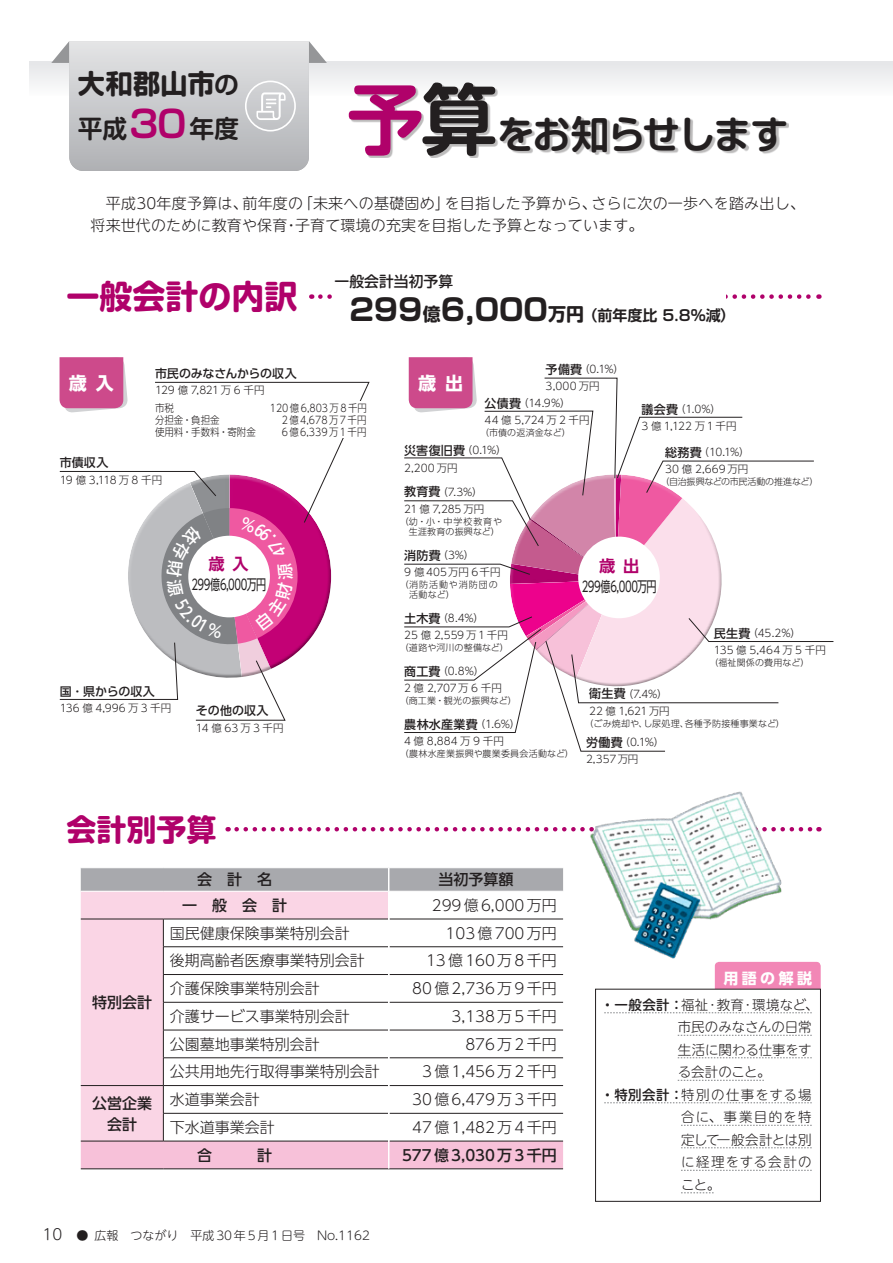
<style>
.page{position:relative;width:893px;height:1263px;background:#fff}
.page>*{position:absolute;margin:0;border:0;box-sizing:border-box;transform-origin:0 0}
.t1{font:700 38.55px "Soft Go Std De";letter-spacing:-.07em;color:#231f20}
.t2{font:700 33px "Soft Go Std";color:#b0016a}
.t3{font:700 30px "Soft Go Std";color:#b0016a}
.t4{font:700 27px "Soft Go Std";letter-spacing:.015em;color:#231f20}
.t5{font:700 24.75px "Soft Go Std De";color:#231f20}
.t6{font:700 18px "UD Shin Go Pr 6";color:#fff}
.t7{font:700 16.2px "UD Shin Go Pr 6 De";color:#b0016a}
.t8{font:300 15px "UD Shin Go Pr 6";color:#231f20}
.本文_ベタA半角{font:300 15px/22.5px "UD Shin M Go Pr 6";letter-spacing:.02em;color:#231f20}
.t9{font:300 15px "UD Shin Go Pr 6";letter-spacing:.15em;color:#231f20}
.t10{font:500 15px "UD Shin Go Pr 6";color:#231f20}
.t11{font:700 15px "Soft Go Std De";color:#231f20}
.t12{font:300 15px "UD Shin Go Pr 6";letter-spacing:.075em;color:#231f20}
.t13{font:500 15px "UD Shin Go Pr 6";letter-spacing:.075em;color:#231f20}
.t14{font:700 15px "UD Shin Go Pr 6";letter-spacing:.23em;color:#fff}
.t15{font:500 14.85px "Soft Go Std";color:#231f20}
.t16{font:14.4px "UD Shin Go Pr 6";letter-spacing:-.035em;color:#231f20;scale:.7 1}
.t17{font:300 13.5px/22.5px "UD Shin M Go Pr 6";letter-spacing:.01em;color:#231f20}
.t18{font:500 12px "UD Shin Go Pr 6";color:#231f20}
.t19{font:300 12px "UD Shin M Go Pr 6";color:#231f20}
.t20{font:300 10.5px "UD Shin Go Pr 6";color:#231f20}
.t21{font:300 10.5px "UD Shin Go Pr 6";letter-spacing:.15em;color:#231f20;scale:.9 1}
.t22{font:300 10.5px "UD Shin Go Pr 6";color:#231f20;scale:.9 1}
.t23{font:300 10.5px "UD Shin Go Pr 6";letter-spacing:.075em;color:#231f20;scale:.9 1}
.t24{font:300 10.5px "UD Shin Go Pr 6";letter-spacing:.205em;color:#231f20}
.t25{font:300 9px/9.9px "UD Shin Go Pr 6";letter-spacing:.02em;color:#231f20;text-align:right}
.t26{font:300 9px "UD Shin Go Pr 6";letter-spacing:-.025em;color:#231f20}
.t27{font:300 9px/9.9px "UD Shin Go Pr 6";letter-spacing:.1em;color:#231f20}
.s1{font-family:"Soft Go Std De";font-size:24.75px}
.s2{font-size:37.2px;color:#b0016a}
.s3{font-size:77.1px;color:#b0016a}
.s4{font-size:77.1px}
.s5{font-family:"Soft Go Std";font-size:30px}
.s6{font-family:"Soft Go Std";font-size:18px}
.s7{font-weight:500;font-size:12px}
.s8{font-weight:300;font-size:10.5px}
.s9{font-size:15px}
.s10{font-weight:500}
</style>
<div class="page">
<div style="left:30px;top:61px;width:863px;height:34px;background:#eeeef0"></div>
<svg style="left:51px;top:41px;width:276px;height:130px;background:#cfd0d2"></svg>
<svg style="left:237px;top:827px;width:582px;height:4px"></svg>
<svg style="left:320px;top:294px;width:499px;height:5px"></svg>
<svg style="left:81px;top:868px;width:482px;height:301px"></svg>
<hr style="left:81px;top:891px;width:82px;height:1px;background:#fff">
<hr style="left:163px;top:891px;width:226px;height:1px;background:#fff">
<hr style="left:389px;top:891px;width:174px;height:1px;background:#fff">
<div style="left:351px;top:85px;width:438px;height:73px;background:#231f20;opacity:.3"></div>
<div style="left:334px;top:272px;width:392px;height:51px;background:#fff"></div>
<div style="left:715px;top:962px;width:106px;height:39px;background:#f287b6;border-radius:4px"></div>
<div style="left:596px;top:989px;width:224px;height:212px;background:#fff"></div>
<svg style="left:604px;top:1012px;width:208px;height:1px"></svg>
<svg style="left:678px;top:1035px;width:134px;height:1px"></svg>
<svg style="left:678px;top:1057px;width:134px;height:1px"></svg>
<svg style="left:678px;top:1080px;width:86px;height:1px"></svg>
<svg style="left:604px;top:1102px;width:208px;height:1px"></svg>
<svg style="left:681px;top:1125px;width:131px;height:1px"></svg>
<svg style="left:681px;top:1147px;width:131px;height:1px"></svg>
<svg style="left:681px;top:1170px;width:131px;height:1px"></svg>
<svg style="left:681px;top:1192px;width:33px;height:1px"></svg>
<div style="left:595px;top:989px;width:226px;height:212px;border:1px solid #231f20"></div>
<svg style="left:404px;top:357px;width:430px;height:394px"></svg>
<img style="left:586px;top:791px;width:204px;height:173px">
<svg style="left:59px;top:357px;width:310px;height:363px"></svg>
<p class="t4" style="left:78px;top:65px;width:162px">大和郡山市<span class="s1">の</span></p>
<p class="t5" style="left:78px;top:111px;width:163px">平成<span class="s2">30</span>年度</p>
<p class="t1" style="left:347px;top:106px;width:443px"><span class="s3">予</span><span class="s4">算</span>をお知らせします</p>
<p class="本文_ベタA半角" style="left:91px;top:191px;width:716px">　平成30年度予算は、前年度の「未来への基礎固め」を目指した予算から、さらに次の一歩へを踏み出し、将来世代のために教育や保育・子育て環境の充実を目指した予算となっています。</p>
<p class="t2" style="left:67px;top:273px;width:232px">一般会計の内訳</p>
<p class="t15" style="left:334px;top:270px;width:120px">一般会計当初予算</p>
<p class="t11" style="left:349px;top:305px;width:387px"><span class="s5">299</span><span class="s6">億</span><span class="s5">6,000</span><span class="s6">万円</span>（前年度比 5.8％減）</p>
<p class="t18" style="left:155px;top:363px;width:143px">市民のみなさんからの収入</p>
<p class="t20" style="left:155px;top:382px;width:111px">129 億 7,821 万 6 千円</p>
<p class="t22" style="left:155px;top:399px;width:23px">市税</p>
<p class="t23" style="left:270px;top:399px;width:109px">120億6,803万8千円</p>
<p class="t22" style="left:155px;top:411px;width:73px">分担金・負担金</p>
<p class="t21" style="left:282px;top:411px;width:96px">2億4,678万7千円</p>
<p class="t22" style="left:155px;top:423px;width:113px">使用料・手数料・寄附金</p>
<p class="t21" style="left:282px;top:423px;width:96px">6億6,339万1千円</p>
<p class="t6" style="left:69px;top:368px;width:46px">歳 入</p>
<p class="t6" style="left:418px;top:368px;width:46px">歳 出</p>
<p class="t20" style="left:546px;top:360px;width:80px"><span class="s7">予備費</span>（0.1%）</p>
<p class="t20" style="left:546px;top:378px;width:55px">3,000 万円</p>
<p class="t20" style="left:485px;top:394px;width:87px"><span class="s7">公債費</span>（14.9%）</p>
<p class="t20" style="left:485px;top:412px;width:107px">44 億 5,724 万 2 千円</p>
<p class="t25" style="left:480px;top:427px;width:92px">（市債の返済金など）</p>
<p class="t18" style="left:60px;top:453px;width:50px">市債収入</p>
<p class="t20" style="left:60px;top:471px;width:104px">19 億 3,118 万 8 千円</p>
<p class="t20" style="left:404px;top:442px;width:104px"><span class="s7">災害復旧費</span>（0.1%）</p>
<p class="t20" style="left:404px;top:459px;width:55px">2,200 万円</p>
<p class="t20" style="left:404px;top:483px;width:80px"><span class="s7">教育費</span>（7.3%）</p>
<p class="t20" style="left:404px;top:500px;width:82px">21 億 7,285 万円</p>
<p class="t25" style="left:400px;top:516px;width:104px">（幼・小・中学校教育や生涯教育の振興など）</p>
<p class="t20" style="left:641px;top:400px;width:81px"><span class="s7">議会費</span>（1.0%）</p>
<p class="t20" style="left:641px;top:418px;width:97px">3 億 1,122 万1千円</p>
<p class="t20" style="left:665px;top:443px;width:86px"><span class="s7">総務費</span>（10.1%）</p>
<p class="t20" style="left:665px;top:461px;width:85px">30 億 2,669 万円</p>
<p class="t26" style="left:660px;top:474px;width:159px">（自治振興などの市民活動の推進など）</p>
<p class="t7" style="left:208px;top:551px;width:42px">歳 入</p>
<p class="t16" style="left:191px;top:573px;width:108px">299億6,000万円</p>
<p class="t18" style="left:60px;top:681px;width:97px">国･県からの収入</p>
<p class="t20" style="left:60px;top:700px;width:113px">136 億 4,996 万 3 千円</p>
<p class="t18" style="left:196px;top:701px;width:74px">その他の収入</p>
<p class="t24" style="left:196px;top:719px;width:89px">14億63万3千円</p>
<p class="t20" style="left:404px;top:546px;width:72px"><span class="s7">消防費</span>（3%）</p>
<p class="t20" style="left:404px;top:564px;width:98px">9 億405万円 6千円</p>
<p class="t27" style="left:409px;top:579px;width:90px;text-indent:-9px">（消防活動や消防団の活動など）</p>
<p class="t20" style="left:404px;top:609px;width:81px"><span class="s7">土木費</span>（8.4%）</p>
<p class="t20" style="left:404px;top:627px;width:105px">25 億 2,559 万1 千円</p>
<p class="t25" style="left:400px;top:642px;width:111px">（道路や河川の整備など）</p>
<p class="t20" style="left:404px;top:663px;width:81px"><span class="s7">商工費</span>（0.8%）</p>
<p class="t20" style="left:404px;top:680px;width:99px">2 億 2,707万 6 千円</p>
<p class="t25" style="left:400px;top:695px;width:118px">（商工業・観光の振興など）</p>
<p class="t18" style="left:404px;top:714px;width:118px">農林水産業費<span class="s8">（1.6%）</span></p>
<p class="t20" style="left:404px;top:733px;width:101px">4 億 8,884万9 千円</p>
<p class="t25" style="left:400px;top:748px;width:176px">（農林水産業振興や農業委員会活動など）</p>
<p class="t7" style="left:599px;top:553px;width:42px">歳 出</p>
<p class="t16" style="left:582px;top:575px;width:108px">299億6,000万円</p>
<p class="t20" style="left:714px;top:625px;width:88px"><span class="s7">民生費</span>（45.2%）</p>
<p class="t20" style="left:714px;top:642px;width:113px">135 億 5,464 万 5 千円</p>
<p class="t25" style="left:709px;top:657px;width:101px">（福祉関係の費用など）</p>
<p class="t20" style="left:589px;top:685px;width:80px"><span class="s7">衛生費</span>（7.4%）</p>
<p class="t20" style="left:589px;top:702px;width:82px">22 億 1,621 万円</p>
<p class="t25" style="left:585px;top:718px;width:202px">（ごみ焼却や、し尿処理、各種予防接種事業など）</p>
<p class="t20" style="left:586px;top:734px;width:80px"><span class="s7">労働費</span>（0.1%）</p>
<p class="t20" style="left:586px;top:751px;width:54px">2,357万円</p>
<p class="t3" style="left:67px;top:808px;width:151px">会計別予算</p>
<p class="t10" style="left:92px;top:990px;width:61px">特別会計</p>
<p class="t10" style="left:92px;top:1091px;width:61px">公営企業</p>
<p class="t10" style="left:107px;top:1112px;width:31px">会計</p>
<p class="t10" style="left:197px;top:867px;width:76px">会　計　名</p>
<p class="t10" style="left:438px;top:867px;width:76px">当初予算額</p>
<p class="t10" style="left:182px;top:893px;width:106px">一　般　会　計</p>
<p class="t8" style="left:432px;top:893px;width:126px">299億6,000万円</p>
<p class="t8" style="left:170px;top:921px;width:181px">国民健康保険事業特別会計</p>
<p class="t8" style="left:446px;top:921px;width:113px">103億700万円</p>
<p class="t8" style="left:170px;top:948px;width:196px">後期高齢者医療事業特別会計</p>
<p class="t9" style="left:426px;top:948px;width:132px">13億160万8千円</p>
<p class="t8" style="left:170px;top:976px;width:151px">介護保険事業特別会計</p>
<p class="t9" style="left:412px;top:976px;width:146px">80億2,736万9千円</p>
<p class="t8" style="left:170px;top:1004px;width:181px">介護サービス事業特別会計</p>
<p class="t12" style="left:452px;top:1004px;width:107px">3,138万5千円</p>
<p class="t8" style="left:170px;top:1032px;width:151px">公園墓地事業特別会計</p>
<p class="t12" style="left:465px;top:1032px;width:93px">876万2千円</p>
<p class="t8" style="left:170px;top:1059px;width:211px">公共用地先行取得事業特別会計</p>
<p class="t9" style="left:422px;top:1059px;width:136px">3億1,456万2千円</p>
<p class="t8" style="left:170px;top:1087px;width:91px">水道事業会計</p>
<p class="t9" style="left:412px;top:1087px;width:146px">30億6,479万3千円</p>
<p class="t8" style="left:170px;top:1115px;width:106px">下水道事業会計</p>
<p class="t9" style="left:412px;top:1115px;width:146px">47億1,482万4千円</p>
<p class="t10" style="left:197px;top:1143px;width:76px">合　　　計</p>
<p class="t13" style="left:402px;top:1143px;width:156px">577億3,030万3千円</p>
<p class="t19" style="left:43px;top:1226px;width:329px"><span class="s9">10</span> ● 広報　つながり　平成30年5月1日号　No.1162</p>
<p class="t14" style="left:723px;top:966px;width:90px">用語の解説</p>
<p class="t17" style="left:678px;top:993px;width:142px;text-indent:-77px"><span class="s10">・一般会計：</span>福祉･教育･環境など、市民のみなさんの日常生活に関わる仕事をする会計のこと。</p>
<p class="t17" style="left:681px;top:1083px;width:132px;text-align:justify;text-indent:-80px"><span class="s10">・特別会計：</span>特別の仕事をする場合に、事業目的を特定して一般会計とは別に経理をする会計のこと。</p>
</div>
